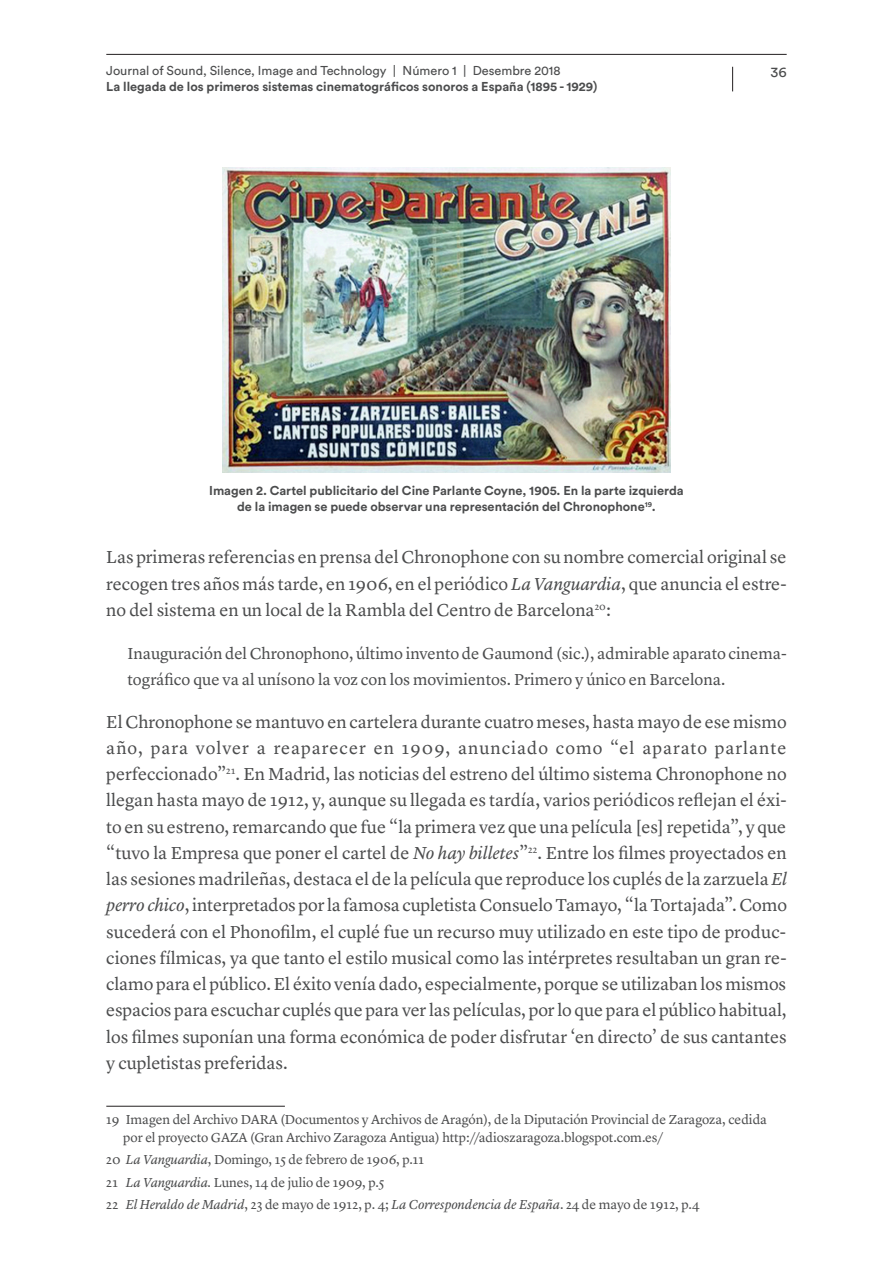
<style>
.page{position:relative;width:893px;height:1263px;background:#fff}
.page>*{position:absolute;margin:0;border:0;box-sizing:border-box;transform-origin:0 0}
.t1{font:18px/26.2px "Lyon Text";color:#4b4c4d;text-align:justify}
.t2{font:16.5px/26.2px "Lyon Text";color:#4b4c4d}
.t3{font:14.25px "Circular Std";color:#4b4c4d}
.t4{font:13.5px/22.2px "Lyon Text";letter-spacing:-.005em;color:#4b4c4d}
.t5{font:700 12.75px/15.8px "Circular Std";color:#4b4c4d;text-align:center}
.t6{font:12.75px "Circular Std";color:#4b4c4d}
.s1{font-style:italic}
</style>
<div class="page">
<hr style="left:106px;top:54px;width:681px;height:1px;background:#231f20">
<svg style="left:732px;top:67px;width:1px;height:24px"></svg>
<hr style="left:106px;top:1106px;width:179px;height:1px;background:#231f20">
<img style="left:223px;top:168px;width:447px;height:305px">
<p class="t6" style="left:106px;top:63px;width:456px">Journal of Sound, Silence, Image and Technology | Número 1 | Desembre 2018</p>
<p class="t5" style="left:106px;top:78px;width:492px">La llegada de los primeros sistemas cinematográficos sonoros a España (1895 - 1929)</p>
<p class="t3" style="left:770px;top:64px;width:18px">36</p>
<p class="t5" style="left:209px;top:482px;width:476px">I magen 2. Cartel publicitario del Cine Parlante Coyne, 1905. En la parte izquierda de la imagen se puede observar una representación del Chronophone<sup>19</sup>.</p>
<p class="t1" style="left:106px;top:543px;width:682px">Las primeras referencias en prensa del Chronophone con su nombre comercial original se recogen tres años más tarde, en 1906, en el periódico <span class="s1">La Vanguardia</span>, que anuncia el estre&shy;no del sistema en un local de la Rambla del Centro de Barcelona<sup>20</sup>:</p>
<p class="t2" style="left:128px;top:639px;width:661px">Inauguración del Chronophono, último invento de Gaumond (sic.), admirable aparato cinema&shy;tográfico que va al unísono la voz con los movimientos. Primero y único en Barcelona.</p>
<p class="t1" style="left:106px;top:707px;width:682px">El Chronophone se mantuvo en cartelera durante cuatro meses, hasta mayo de ese mismo año, para volver a reaparecer en 1909, anunciado como “el aparato parlante perfeccionado”<sup>21</sup>. En Madrid, las noticias del estreno del último sistema Chronophone no llegan hasta mayo de 1912, y, aunque su llegada es tardía, varios periódicos reflejan el éxi&shy;to en su estreno, remarcando que fue “la primera vez que una película [es] repetida”, y que “tuvo la Empresa que poner el cartel de <span class="s1">No hay billetes</span>”<sup>22</sup>. Entre los filmes proyectados en las sesiones madrileñas, destaca el de la película que reproduce los cuplés de la zarzuela <span class="s1">El perro chico</span>, interpretados por la famosa cupletista Consuelo Tamayo, “la Tortajada”. Como sucederá con el Phonofilm, el cuplé fue un recurso muy utilizado en este tipo de produc&shy;ciones fílmicas, ya que tanto el estilo musical como las intérpretes resultaban un gran re&shy;clamo para el público. El éxito venía dado, especialmente, porque se utilizaban los mismos espacios para escuchar cuplés que para ver las películas, por lo que para el público habitual, los filmes suponían una forma económica de poder disfrutar ‘en directo’ de sus cantantes y cupletistas preferidas.</p>
<p class="t4" style="left:123px;top:1109px;width:645px;line-height:18px;text-indent:-17px">19 Imagen del Archivo DARA (Documentos y Archivos de Aragón), de la Diputación Provincial de Zaragoza, cedida por el proyecto GAZA (Gran Archivo Zaragoza Antigua) http://adioszaragoza.blogspot.com.es/</p>
<p class="t4" style="left:106px;top:1148px;width:595px">20 <span class="s1">La Vanguardia</span>, Domingo, 15 de febrero de 1906, p.11<br>21 <span class="s1">La Vanguardia.</span> Lunes, 14 de julio de 1909, p.5<br>22 <span class="s1">El Heraldo de Madrid</span>, 23 de mayo de 1912, p. 4; <span class="s1">La Correspondencia de España</span>. 24 de mayo de 1912, p.4</p>
</div>
